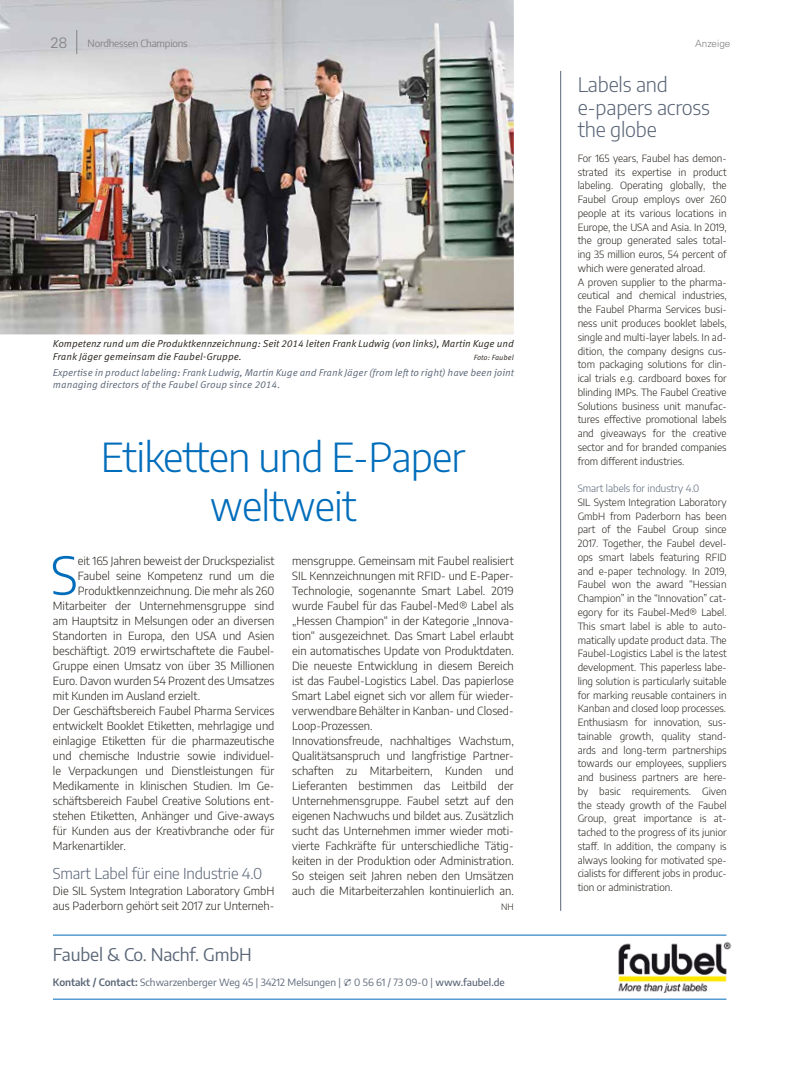
<style>
.page{position:relative;width:798px;height:1071px;background:#fff}
.page>*{position:absolute;margin:0;border:0;box-sizing:border-box;transform-origin:0 0}
.t1{font:300 51.75px "Encode Sans";color:#006dbb}
.t2{font:300 40px/48.8px "Encode Sans";letter-spacing:-.02em;color:#006dbb;text-align:center}
.t3{font:300 20px/22.5px "Encode Sans";letter-spacing:-.01em;color:#5a6677}
.t4{font:17.5px "Encode Sans";letter-spacing:-.01em;color:#5a6677}
.t5{font:300 15px "Encode Sans";letter-spacing:-.01em;color:#5a6677}
.t6{font:300 15px "Univers";color:#838283}
.t7{font:300 11.25px/15px "Encode Sans";color:#28231d}
.t8{font:300 10px/13.8px "Encode Sans";color:#28231d}
.t9{font:italic 10px/12.5px "Meta Correspondence OT";color:#5a6677}
.t10{font:italic 10px/12.5px "Meta Correspondence OT";color:#28231d}
.t11{font:10px "Encode Sans";color:#5a6677}
.t12{font:300 10px "Encode Sans";color:#5a6677}
.t13{font:10px "Encode Sans";letter-spacing:-.02em;color:#838283}
.t14{font:300 10px "Univers";color:#838283}
.t15{font:300 8.75px "Encode Sans";color:#28231d}
.t16{font:italic 7.5px "Meta Correspondence OT";color:#28231d}
.s1{font-weight:600}
.s2{font-family:"European Pi Three"}
.s3{font-weight:500}
</style>
<div class="page">
<hr style="left:560px;top:71px;width:1px;height:839px;background:#5a6677">
<hr style="left:53px;top:934px;width:673px;height:1px;background:#006dbb">
<hr style="left:53px;top:998px;width:673px;height:1px;background:#006dbb">
<img style="left:0;top:0;width:513px;height:334px">
<img style="left:618px;top:941px;width:113px;height:51px">
<svg style="left:76px;top:30px;width:1px;height:24px"></svg>
<h3 class="t6" style="left:50px;top:34px;width:18px">28</h3>
<p class="t13" style="left:88px;top:37px;width:102px">Nordhessen Champions</p>
<p class="t10" style="left:53px;top:338px;width:462px">Kompetenz rund um die Produktkennzeichnung: Seit 2014 leiten Frank Ludwig (von links), Martin Kuge und<br>Frank Jäger gemeinsam die Faubel-Gruppe.</p>
<p class="t16" style="left:473px;top:353px;width:42px">Foto: Faubel</p>
<p class="t9" style="left:53px;top:366px;width:462px">Expertise in product labeling: Frank Ludwig, Martin Kuge and Frank Jäger (from left to right) have been joint managing directors of the Faubel Group since 2014.</p>
<h2 class="t2" style="left:101px;top:431px;width:366px">Etiketten und E-Paper weltweit</h2>
<h1 class="t1" style="left:51px;top:539px;width:28px">S</h1>
<p class="t7" style="left:78px;top:552px;width:198px">eit 165 Jahren beweist der Druckspezialist</p>
<p class="t7" style="left:78px;top:567px;width:198px">Faubel seine Kompetenz rund um die</p>
<p class="t7" style="left:78px;top:582px;width:198px">Produktkennzeichnung. Die mehr als 260</p>
<p class="t7" style="left:53px;top:597px;width:223px">Mitarbeiter der Unternehmensgruppe sind</p>
<p class="t7" style="left:53px;top:612px;width:223px">am Hauptsitz in Melsungen oder an diversen</p>
<p class="t7" style="left:53px;top:627px;width:223px">Standorten in Europa, den USA und Asien</p>
<p class="t7" style="left:53px;top:642px;width:223px">beschäftigt. 2019 erwirtschaftete die Faubel-</p>
<p class="t7" style="left:53px;top:657px;width:223px">Gruppe einen Umsatz von über 35 Millionen</p>
<p class="t7" style="left:53px;top:672px;width:223px">Euro. Davon wurden 54 Prozent des Umsatzes</p>
<p class="t7" style="left:53px;top:687px;width:149px">mit Kunden im Ausland erzielt.</p>
<p class="t7" style="left:53px;top:702px;width:223px">Der Geschäftsbereich Faubel Pharma Services</p>
<p class="t7" style="left:53px;top:717px;width:223px">entwickelt Booklet Etiketten, mehrlagige und</p>
<p class="t7" style="left:53px;top:732px;width:223px">einlagige Etiketten für die pharmazeutische</p>
<p class="t7" style="left:53px;top:747px;width:223px">und chemische Industrie sowie individuel-</p>
<p class="t7" style="left:53px;top:762px;width:223px">le Verpackungen und Dienstleistungen für</p>
<p class="t7" style="left:53px;top:777px;width:223px">Medikamente in klinischen Studien. Im Ge-</p>
<p class="t7" style="left:53px;top:792px;width:223px">schäftsbereich Faubel Creative Solutions ent-</p>
<p class="t7" style="left:53px;top:807px;width:223px">stehen Etiketten, Anhänger und Give-aways</p>
<p class="t7" style="left:53px;top:822px;width:223px">für Kunden aus der Kreativbranche oder für</p>
<p class="t7" style="left:53px;top:837px;width:75px">Markenartikler.</p>
<h3 class="t5" style="left:53px;top:862px;width:211px">Smart Label für eine Industrie 4.0</h3>
<p class="t7" style="left:53px;top:882px;width:223px">Die SIL System Integration Laboratory GmbH aus Paderborn gehört seit 2017 zur Unterneh-</p>
<p class="t7" style="left:292px;top:552px;width:223px">mensgruppe. Gemeinsam mit Faubel realisiert SIL Kennzeichnungen mit RFID- und E-Paper-Technologie, sogenannte Smart Label. 2019 wurde Faubel für das Faubel-Med® Label als „Hessen Champion“ in der Kategorie „Innova&shy;tion“ ausgezeichnet. Das Smart Label erlaubt ein automatisches Update von Produktdaten.<br>Die neueste Entwicklung in diesem Bereich ist das Faubel-Logistics Label. Das papierlose Smart Label eignet sich vor allem für wieder&shy;verwendbare Behälter in Kanban- und Closed-Loop-Prozessen.<br>Innovationsfreude, nachhaltiges Wachstum, Qualitätsanspruch und langfristige Partner&shy;schaften zu Mitarbeitern, Kunden und Lieferanten bestimmen das Leitbild der Unternehmensgruppe. Faubel setzt auf den eigenen Nachwuchs und bildet aus. Zusätzlich sucht das Unternehmen immer wieder moti&shy;vierte Fachkräfte für unterschiedliche Tätig&shy;keiten in der Produktion oder Administration.<br>So steigen seit Jahren neben den Umsätzen auch die Mitarbeiterzahlen kontinuierlich an.</p>
<p class="t15" style="left:501px;top:900px;width:14px">NH</p>
<h3 class="t4" style="left:53px;top:942px;width:200px">Faubel &amp; Co. Nachf. GmbH</h3>
<p class="t11" style="left:53px;top:974px;width:453px"><span class="s1">Kontakt / Contact:</span> Schwarzenberger Weg 45 | 34212 Melsungen | <span class="s2">T</span> 0 56 61 / 73 09-0 | <span class="s3">www.faubel.de</span></p>
<p class="t14" style="left:694px;top:38px;width:37px">Anzeige</p>
<h3 class="t3" style="left:577px;top:73px;width:134px">Labels and e-papers across the globe</h3>
<p class="t8" style="left:577px;top:151px;width:150px">For 165 years, Faubel has demon&shy;strated its expertise in product labeling. Operating globally, the Faubel Group employs over 260 people at its various locations in Europe, the USA and Asia. In 2019, the group generated sales total&shy;ing 35 million euros, 54 percent of which were generated alroad.<br>A proven supplier to the pharma&shy;ceutical and chemical industries, the Faubel Pharma Services busi&shy;ness unit produces booklet labels, single and multi-layer labels. In ad&shy;dition, the company designs cus&shy;tom packaging solutions for clin&shy;ical trials e.g. cardboard boxes for blinding IMPs. The Faubel Creative Solutions business unit manufac&shy;tures effective promotional labels and giveaways for the creative sector and for branded companies from different industries.</p>
<p class="t12" style="left:577px;top:481px;width:123px">Smart labels for industry 4.0</p>
<p class="t8" style="left:577px;top:494px;width:150px;text-align:justify">SIL System Integration Laboratory GmbH from Paderborn has been part of the Faubel Group since 2017. Together, the Faubel devel&shy;ops smart labels featuring RFID and e-paper technology. In 2019, Faubel won the award “Hessian Champion” in the “Innovation” cat&shy;egory for its Faubel-Med® Label.<br>This smart label is able to auto&shy;matically update product data. The Faubel-Logistics Label is the latest development. This paperless labe&shy;ling solution is particularly suitable for marking reusable containers in Kanban and closed loop processes.<br>Enthusiasm for innovation, sus&shy;tainable growth, quality stand&shy;ards and long-term partnerships towards our employees, suppliers and business partners are here&shy;by basic requirements. Given the steady growth of the Faubel Group, great importance is at&shy;tached to the progress of its junior staff. In addition, the company is always looking for motivated spe&shy;cialists for different jobs in produc&shy;tion or administration.</p>
</div>
